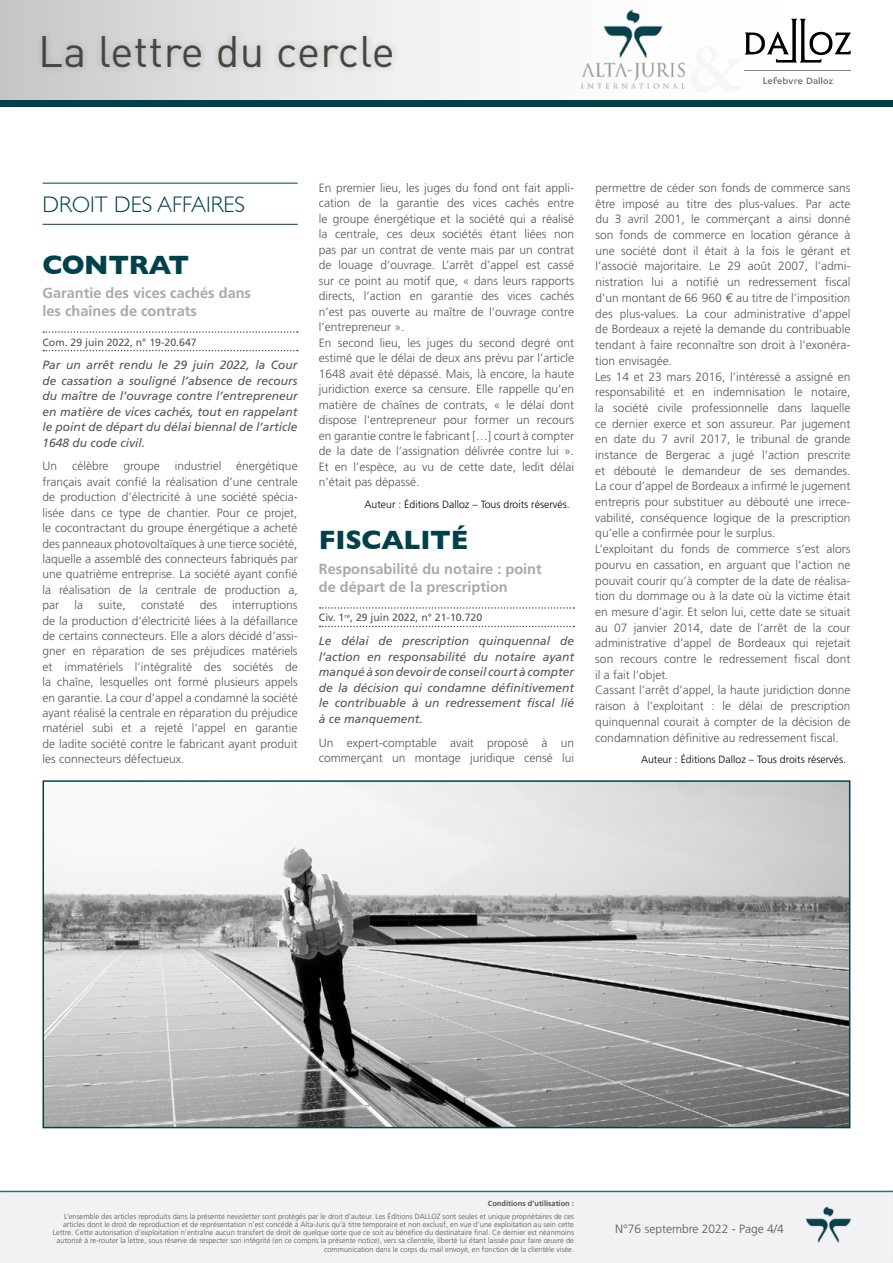
<style>
.page{position:relative;width:893px;height:1263px;background:#fff}
.page>*{position:absolute;margin:0;border:0;box-sizing:border-box;transform-origin:0 0}
.t1{font:43.5px "DIN";letter-spacing:.01em;color:#47453e}
.t2{font:700 27px "Gill Sans";letter-spacing:-.01em;color:#00414a}
.t3{font:300 22.5px "Gill Sans";color:#00414a}
.t4{font:700 14.55px/17.9px "Frutiger";color:#a8a9ae}
.t5{font:300 12px/15.5px "Frutiger";color:#565658}
.t6{font:italic 12px/15.5px "Frutiger";color:#565658;text-align:justify}
.t7{font:300 10.5px "Frutiger";color:#000}
.t8{font:10.5px "Frutiger";color:#565658}
.t9{font:300 7.5px/8.2px "Frutiger";color:#565658;text-align:right}
.t10{font:700 7.5px "Frutiger";color:#565658}
.s1{font-family:"Euro Mono";font-weight:400;font-size:12.75px}
</style>
<div class="page">
<svg style="left:0;top:1190px;width:893px;height:73px"></svg>
<hr style="left:43px;top:183px;width:255px;height:1px;background:#00414a">
<hr style="left:43px;top:224px;width:255px;height:1px;background:#00414a">
<svg style="left:43px;top:331px;width:255px;height:2px"></svg>
<svg style="left:43px;top:350px;width:255px;height:1px"></svg>
<svg style="left:320px;top:607px;width:254px;height:2px"></svg>
<svg style="left:320px;top:626px;width:254px;height:1px"></svg>
<img style="left:46px;top:783px;width:801px;height:342px">
<div style="left:43px;top:780px;width:807px;height:348px;border:2px solid #00414a"></div>
<div style="left:0;top:0;width:893px;height:100px;background:linear-gradient(to right,#d0d1d3,#fff)"></div>
<div style="left:35px;top:27px;width:365px;height:48px;background:#000;opacity:.2"></div>
<div style="left:0;top:100px;width:893px;height:7px;background:#00414a"></div>
<img style="left:574px;top:7px;width:117px;height:87px">
<img style="left:806px;top:1205px;width:44px;height:38px">
<svg style="left:745px;top:19px;width:106px;height:44px"></svg>
<hr style="left:745px;top:70px;width:106px;height:1px;background:#7b838d">
<svg style="left:763px;top:77px;width:70px;height:7px"></svg>
<div style="left:43px;top:1200px;width:531px;height:51px;background:#f2f1f3"></div>
<h1 class="t1" style="left:38px;top:24px;width:358px">La lettre du cercle</h1>
<h3 class="t3" style="left:43px;top:187px;width:204px">DROIT DES AFFAIRES</h3>
<h2 class="t2" style="left:43px;top:243px;width:148px">CONTRAT</h2>
<p class="t4" style="left:43px;top:284px;width:210px">Garantie des vices cachés dans les chaînes de contrats</p>
<p class="t8" style="left:43px;top:336px;width:156px">Com. 29 juin 2022, n° 19-20.647</p>
<p class="t6" style="left:43px;top:358px;width:257px">Par un arrêt rendu le 29 juin 2022, la Cour de cassation a souligné l’absence de recours du maître de l’ouvrage contre l’entrepreneur en matière de vices cachés, tout en rappelant le point de départ du délai biennal de l’article 1648 du code civil.</p>
<p class="t5" style="left:43px;top:459px;width:257px;text-align:justify">Un célèbre groupe industriel énergétique français avait confié la réalisation d’une centrale de production d’électricité à une société spécia&shy;lisée dans ce type de chantier. Pour ce projet, le cocontractant du groupe énergétique a acheté des panneaux photovoltaïques à une tierce société, laquelle a assemblé des connecteurs fabriqués par une quatrième entreprise. La société ayant confié la réalisation de la centrale de production a, par</p>
<p class="t5" style="left:74px;top:597px;width:10px">la</p>
<p class="t5" style="left:98px;top:597px;width:29px">suite,</p>
<p class="t5" style="left:141px;top:597px;width:45px">constaté</p>
<p class="t5" style="left:200px;top:597px;width:19px">des</p>
<p class="t5" style="left:43px;top:597px;width:257px;text-align:justify;text-indent:190px">interruptions de la production d’électricité liées à la défaillance de certains connecteurs. Elle a alors décidé d’assi&shy;gner en réparation de ses préjudices matériels et immatériels l’intégralité des sociétés de la chaîne, lesquelles ont formé plusieurs appels en garantie. La cour d’appel a condamné la société ayant réalisé la centrale en réparation du préjudice matériel subi et a rejeté l’appel en garantie de ladite société contre le fabricant ayant produit les connecteurs défectueux.</p>
<p class="t5" style="left:319px;top:180px;width:257px">En premier lieu, les juges du fond ont fait appli&shy;cation de la garantie des vices cachés entre le groupe énergétique et la société qui a réalisé la centrale, ces deux sociétés étant liées non pas par un contrat de vente mais par un contrat de louage d’ouvrage. L’arrêt d’appel est cassé sur ce point au motif que, « dans leurs rapports directs, l’action en garantie des vices cachés n’est pas ouverte au maître de l’ouvrage contre l’entrepreneur ».<br>En second lieu, les juges du second degré ont estimé que le délai de deux ans prévu par l’article 1648 avait été dépassé. Mais, là encore, la haute juridiction exerce sa censure. Elle rappelle qu’en matière de chaînes de contrats, « le délai dont dispose l'entrepreneur pour former un recours en garantie contre le fabricant […] court à compter de la date de l’assignation délivrée contre lui ».<br>Et en l’espèce, au vu de cette date, ledit délai n’était pas dépassé.</p>
<p class="t7" style="left:365px;top:498px;width:207px">Auteur : Éditions Dalloz – Tous droits réservés.</p>
<h2 class="t2" style="left:319px;top:519px;width:151px">FISCALITÉ</h2>
<p class="t4" style="left:319px;top:560px;width:224px">Responsabilité du notaire : point de départ de la prescription</p>
<p class="t8" style="left:319px;top:612px;width:165px">Civ. 1<sup>re</sup>, 29 juin 2022, n° 21-10.720</p>
<p class="t6" style="left:319px;top:634px;width:257px">Le délai de prescription quinquennal de l’action en responsabilité du notaire ayant manqué à son devoir de conseil court à compter de la décision qui condamne définitivement le contribuable à un redressement fiscal lié à ce manquement.</p>
<p class="t5" style="left:319px;top:735px;width:257px">Un expert-comptable avait proposé à un commerçant un montage juridique censé lui</p>
<p class="t5" style="left:595px;top:180px;width:257px">permettre de céder son fonds de commerce sans être imposé au titre des plus-values. Par acte du 3 avril 2001, le commerçant a ainsi donné son fonds de commerce en location gérance à une société dont il était à la fois le gérant et l’associé majoritaire. Le 29 août 2007, l’admi&shy;nistration lui a notifié un redressement fiscal d’un montant de 66 960 <span class="s1">€</span> au titre de l’imposition des plus-values. La cour administrative d’appel de Bordeaux a rejeté la demande du contribuable tendant à faire reconnaître son droit à l’exonéra&shy;tion envisagée.<br>Les 14 et 23 mars 2016, l’intéressé a assigné en responsabilité et en indemnisation le notaire, la société civile professionnelle dans laquelle ce dernier exerce et son assureur. Par jugement en date du 7 avril 2017, le tribunal de grande instance de Bergerac a jugé l’action prescrite et débouté le demandeur de ses demandes.<br>La cour d’appel de Bordeaux a infirmé le jugement entrepris pour substituer au débouté une irrece&shy;vabilité, conséquence logique de la prescription qu’elle a confirmée pour le surplus.<br>L’exploitant du fonds de commerce s’est alors pourvu en cassation, en arguant que l’action ne pouvait courir qu’à compter de la date de réalisa&shy;tion du dommage ou à la date où la victime était en mesure d’agir. Et selon lui, cette date se situait au 07 janvier 2014, date de l’arrêt de la cour administrative d’appel de Bordeaux qui rejetait son recours contre le redressement fiscal dont il a fait l’objet.<br>Cassant l’arrêt d’appel, la haute juridiction donne raison à l’exploitant : le délai de prescription quinquennal courait à compter de la décision de condamnation définitive au redressement fiscal.</p>
<p class="t7" style="left:641px;top:754px;width:207px">Auteur : Éditions Dalloz – Tous droits réservés.</p>
<p class="t10" style="left:488px;top:1199px;width:88px">Conditions d’utilisation :</p>
<p class="t9" style="left:53px;top:1212px;width:523px">L’ensemble des articles reproduits dans la présente newsletter sont protégés par le droit d’auteur. Les Éditions DALLOZ sont seules et unique propriétaires de ces articles dont le droit de reproduction et de représentation n’est concédé à Alta-Juris qu’à titre temporaire et non exclusif, en vue d’une exploitation au sein cette Lettre. Cette autorisation d’exploitation n’entraîne aucun transfert de droit de quelque sorte que ce soit au bénéfice du destinataire final. Ce dernier est néanmoins autorisé à re-router la lettre, sous réserve de respecter son intégrité (en ce compris la présente notice), vers sa clientèle, liberté lui étant laissée pour faire œuvre de communication dans le corps du mail envoyé, en fonction de la clientèle visée.</p>
<p class="t5" style="left:615px;top:1221px;width:170px">N°76 septembre 2022 - Page 4/4</p>
</div>
